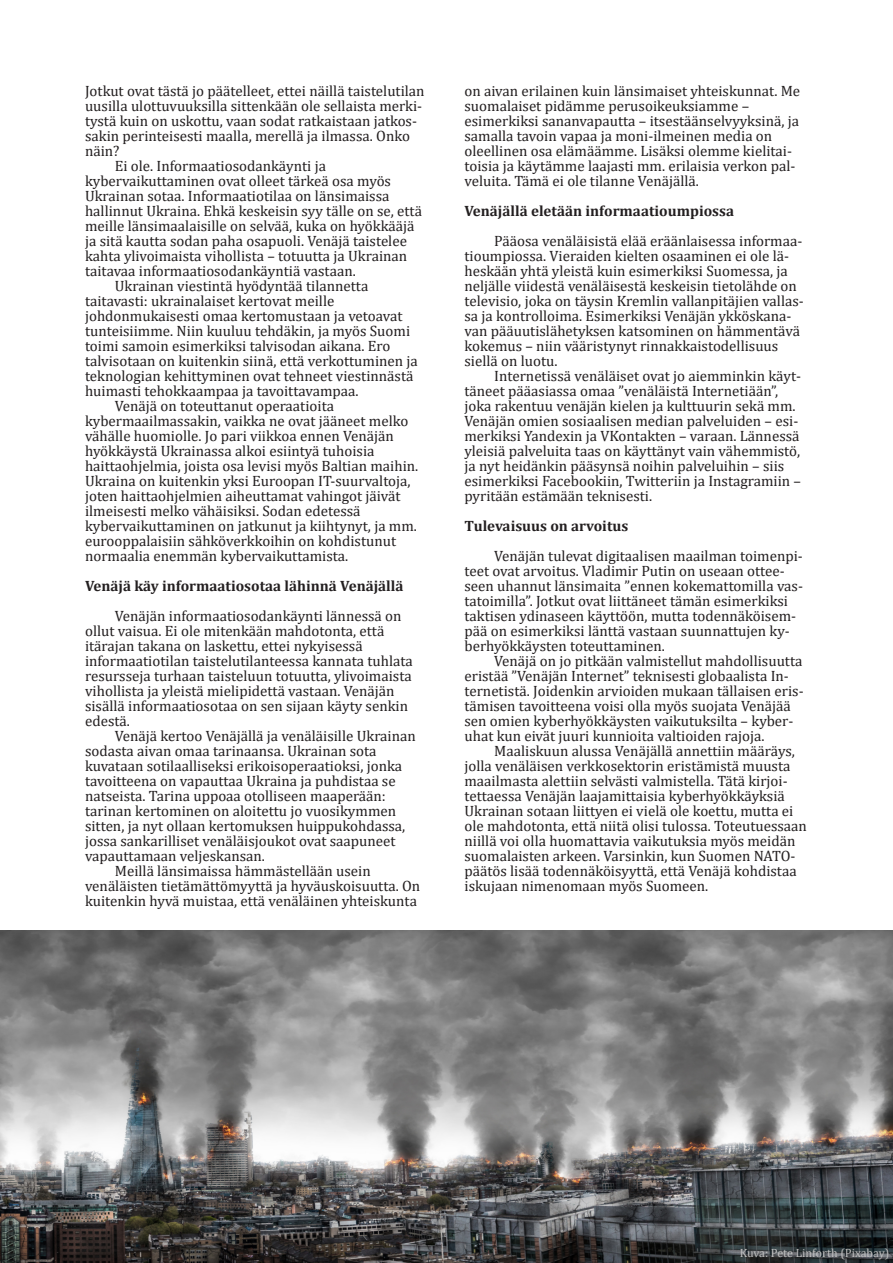
<style>
.page{position:relative;width:893px;height:1263px;background:#fff}
.page>*{position:absolute;margin:0;border:0;box-sizing:border-box;transform-origin:0 0}
.t1{font:15px/15px "Cambria";color:#231f20}
.t2{font:700 15px "Cambria";color:#231f20}
.t3{font:12px "Cambria";color:#bfbfbf}
</style>
<div class="page">
<img style="left:0;top:930px;width:893px;height:333px">
<p class="t1" style="left:85px;top:84px;width:341px">Jotkut ovat tästäjo päätelleet, ettei näillätaistelutilan</p>
<p class="t1" style="left:85px;top:99px;width:339px">uusilla ulottuvuuksilla sittenkään ole sellaista merki-</p>
<p class="t1" style="left:85px;top:114px;width:334px">tystäkuin on uskottu, vaan sodat ratkaistaan jatkos-</p>
<p class="t1" style="left:85px;top:129px;width:326px">sakin perinteisesti maalla, merelläja ilmassa. Onko</p>
<p class="t1" style="left:85px;top:144px;width:36px">näin?</p>
<p class="t1" style="left:115px;top:159px;width:213px">Ei ole. Informaatiosodankäynti ja</p>
<p class="t1" style="left:85px;top:174px;width:308px">kybervaikuttaminen ovat olleet tärkeäosa myös</p>
<p class="t1" style="left:85px;top:189px;width:306px">Ukrainan sotaa. Informaatiotilaa on länsimaissa</p>
<p class="t1" style="left:85px;top:204px;width:341px">hallinnut Ukraina. Ehkäkeskeisin syy tälle on se, että</p>
<p class="t1" style="left:85px;top:219px;width:333px">meille länsimaalaisille on selvää, kuka on hyökkääjä</p>
<p class="t1" style="left:85px;top:234px;width:323px">ja sitäkautta sodan paha osapuoli. Venäjätaistelee</p>
<p class="t1" style="left:85px;top:249px;width:324px">kahta ylivoimaista vihollista – totuutta ja Ukrainan</p>
<p class="t1" style="left:85px;top:264px;width:272px">taitavaa informaatiosodankäyntiävastaan.</p>
<p class="t1" style="left:115px;top:279px;width:255px">Ukrainan viestintähyödyntäätilannetta</p>
<p class="t1" style="left:85px;top:294px;width:251px">taitavasti: ukrainalaiset kertovat meille</p>
<p class="t1" style="left:85px;top:309px;width:319px">johdonmukaisesti omaa kertomustaan ja vetoavat</p>
<p class="t1" style="left:85px;top:324px;width:327px">tunteisiimme. Niin kuuluu tehdäkin, ja myös Suomi</p>
<p class="t1" style="left:85px;top:339px;width:307px">toimi samoin esimerkiksi talvisodan aikana. Ero</p>
<p class="t1" style="left:85px;top:354px;width:334px">talvisotaan on kuitenkin siinä, ettäverkottuminen ja</p>
<p class="t1" style="left:85px;top:369px;width:332px">teknologian kehittyminen ovat tehneet viestinnästä</p>
<p class="t1" style="left:85px;top:384px;width:275px">huimasti tehokkaampaa ja tavoittavampaa.</p>
<p class="t1" style="left:115px;top:399px;width:221px">Venäjäon toteuttanut operaatioita</p>
<p class="t1" style="left:85px;top:414px;width:325px">kybermaailmassakin, vaikka ne ovat jääneet melko</p>
<p class="t1" style="left:85px;top:429px;width:310px">vähälle huomiolle. Jo pari viikkoa ennen Venäjän</p>
<p class="t1" style="left:85px;top:444px;width:291px">hyökkäystäUkrainassa alkoi esiintyätuhoisia</p>
<p class="t1" style="left:85px;top:459px;width:335px">haittaohjelmia, joista osa levisi myös Baltian maihin.</p>
<p class="t1" style="left:85px;top:474px;width:327px">Ukraina on kuitenkin yksi Euroopan IT-suurvaltoja,</p>
<p class="t1" style="left:85px;top:489px;width:317px">joten haittaohjelmien aiheuttamat vahingot jäivät</p>
<p class="t1" style="left:85px;top:504px;width:279px">ilmeisesti melko vähäisiksi. Sodan edetessä</p>
<p class="t1" style="left:85px;top:519px;width:333px">kybervaikuttaminen on jatkunut ja kiihtynyt, ja mm.</p>
<p class="t1" style="left:85px;top:534px;width:313px">eurooppalaisiin sähköverkkoihin on kohdistunut</p>
<p class="t1" style="left:85px;top:549px;width:265px">normaalia enemmän kybervaikuttamista.</p>
<p class="t2" style="left:85px;top:579px;width:320px">Venäjä käy informaatiosotaa lähinnä Venäjällä</p>
<p class="t1" style="left:85px;top:609px;width:329px;text-indent:30px">Venäjän informaatiosodankäynti lännessäon ollut vaisua. Ei ole mitenkään mahdotonta, että itärajan takana on laskettu, ettei nykyisessä informaatiotilan taistelutilanteessa kannata tuhlata resursseja turhaan taisteluun totuutta, ylivoimaista vihollista ja yleistämielipidettävastaan. Venäjän sisälläinformaatiosotaa on sen sijaan käyty senkin edestä.</p>
<p class="t1" style="left:115px;top:729px;width:303px">Venäjäkertoo Venäjälläja venäläisille Ukrainan</p>
<p class="t1" style="left:85px;top:744px;width:293px">sodasta aivan omaa tarinaansa. Ukrainan sota</p>
<p class="t1" style="left:85px;top:759px;width:319px">kuvataan sotilaalliseksi erikoisoperaatioksi, jonka</p>
<p class="t1" style="left:85px;top:774px;width:312px">tavoitteena on vapauttaa Ukraina ja puhdistaa se</p>
<p class="t1" style="left:85px;top:789px;width:302px">natseista. Tarina uppoaa otolliseen maaperään:</p>
<p class="t1" style="left:85px;top:804px;width:313px">tarinan kertominen on aloitettu jo vuosikymmen</p>
<p class="t1" style="left:85px;top:819px;width:322px">sitten, ja nyt ollaan kertomuksen huippukohdassa,</p>
<p class="t1" style="left:85px;top:834px;width:312px">jossa sankarilliset venäläisjoukot ovat saapuneet</p>
<p class="t1" style="left:85px;top:849px;width:181px">vapauttamaan veljeskansan.</p>
<p class="t1" style="left:115px;top:864px;width:257px">Meillälänsimaissa hämmästellään usein</p>
<p class="t1" style="left:85px;top:879px;width:337px">venäläisten tietämättömyyttäja hyväuskoisuutta. On</p>
<p class="t1" style="left:85px;top:894px;width:333px">kuitenkin hyvämuistaa, ettävenäläinen yhteiskunta</p>
<p class="t1" style="left:464px;top:84px;width:337px">on aivan erilainen kuin länsimaiset yhteiskunnat. Me suomalaiset pidämme perusoikeuksiamme – esimerkiksi sananvapautta – itsestäänselvyyksinä, ja samalla tavoin vapaa ja moni-ilmeinen media on oleellinen osa elämäämme. Lisäksi olemme kielitai&shy;toisia ja käytämme laajasti mm. erilaisia verkon pal&shy;veluita. Tämäei ole tilanne Venäjällä.</p>
<p class="t2" style="left:464px;top:204px;width:271px">Venäjällä eletään informaatioumpiossa</p>
<p class="t1" style="left:464px;top:234px;width:341px;text-indent:30px">Pääosa venäläisistäelääeräänlaisessa informaa&shy;tioumpiossa. Vieraiden kielten osaaminen ei ole lä- heskään yhtäyleistäkuin esimerkiksi Suomessa, ja neljälle viidestävenäläisestäkeskeisin tietolähde on televisio, joka on täysin Kremlin vallanpitäjien vallas&shy;sa ja kontrolloima. Esimerkiksi Venäjän ykköskana&shy;van pääuutislähetyksen katsominen on hämmentävä kokemus – niin vääristynyt rinnakkaistodellisuus sielläon luotu.</p>
<p class="t1" style="left:464px;top:369px;width:339px;text-indent:30px">Internetissävenäläiset ovat jo aiemminkin käyt&shy;täneet pääasiassa omaa ”venäläistäInternetiään”, joka rakentuu venäjän kielen ja kulttuurin sekämm.<br>Venäjän omien sosiaalisen median palveluiden – esi&shy;merkiksi Yandexin ja VKontakten – varaan. Lännessä yleisiäpalveluita taas on käyttänyt vain vähemmistö, ja nyt heidänkin pääsynsänoihin palveluihin – siis esimerkiksi Facebookiin, Twitteriin ja Instagramiin – pyritään estämään teknisesti.</p>
<p class="t2" style="left:464px;top:519px;width:165px">Tulevaisuus on arvoitus</p>
<p class="t1" style="left:464px;top:549px;width:340px;text-indent:30px">Venäjän tulevat digitaalisen maailman toimenpi&shy;teet ovat arvoitus. Vladimir Putin on useaan ottee&shy;seen uhannut länsimaita ”ennen kokemattomilla vas&shy;tatoimilla”. Jotkut ovat liittäneet tämän esimerkiksi taktisen ydinaseen käyttöön, mutta todennäköisem&shy;pääon esimerkiksi länttävastaan suunnattujen ky&shy;berhyökkäysten toteuttaminen.</p>
<p class="t1" style="left:464px;top:654px;width:341px;text-indent:30px">Venäjäon jo pitkään valmistellut mahdollisuutta eristää”Venäjän Internet” teknisesti globaalista In&shy;ternetistä. Joidenkin arvioiden mukaan tällaisen eris&shy;tämisen tavoitteena voisi olla myös suojata Venäjää sen omien kyberhyökkäysten vaikutuksilta – kyber&shy;uhat kun eivät juuri kunnioita valtioiden rajoja.</p>
<p class="t1" style="left:464px;top:744px;width:344px;text-indent:30px">Maaliskuun alussa Venäjälläannettiin määräys, jolla venäläisen verkkosektorin eristämistämuusta maailmasta alettiin selvästi valmistella. Tätäkirjoi&shy;tettaessa Venäjän laajamittaisia kyberhyökkäyksiä Ukrainan sotaan liittyen ei vieläole koettu, mutta ei ole mahdotonta, ettäniitäolisi tulossa. Toteutuessaan niillävoi olla huomattavia vaikutuksia myös meidän suomalaisten arkeen. Varsinkin, kun Suomen NATO&shy;päätös lisäätodennäköisyyttä, ettäVenäjäkohdistaa iskujaan nimenomaan myös Suomeen.</p>
<p class="t3" style="left:740px;top:1247px;width:151px">Kuva: Pete Linforth (Pixabay)</p>
</div>
